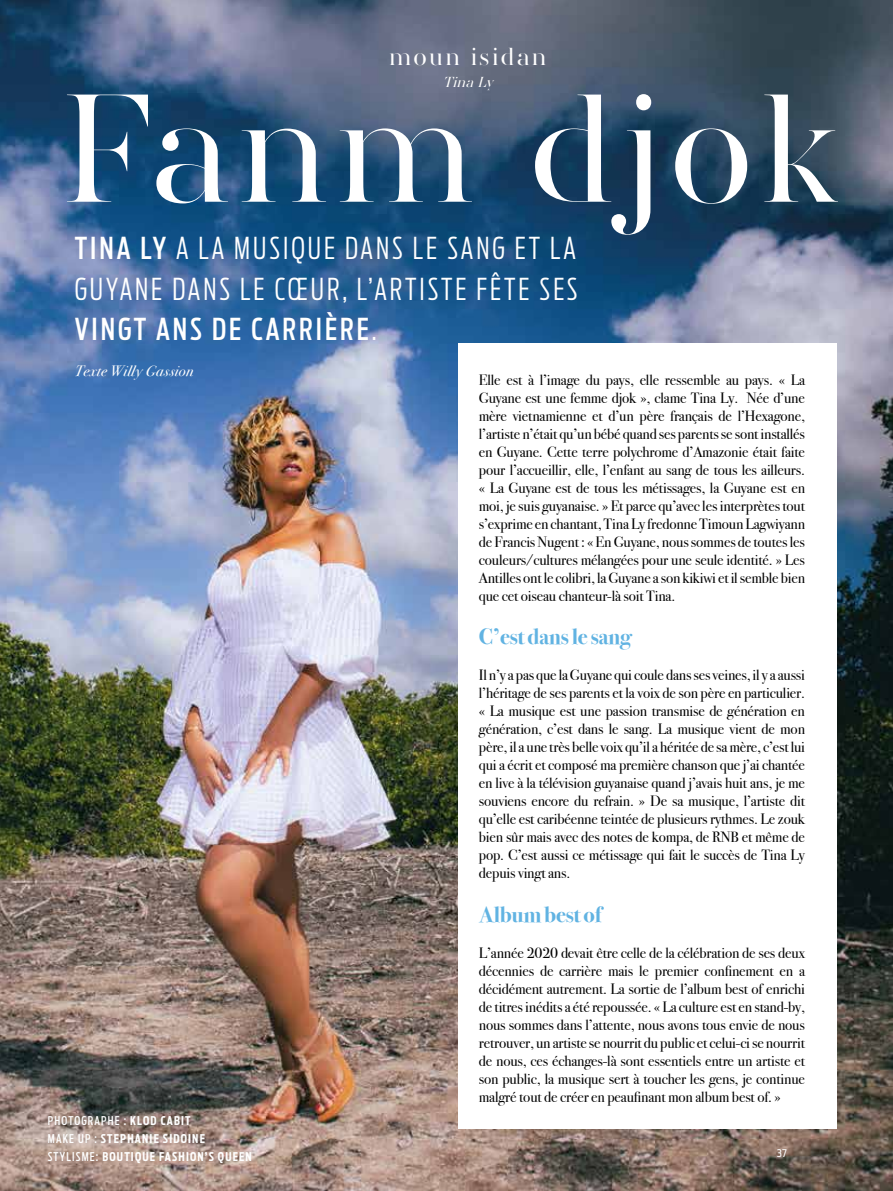
<style>
.page{position:relative;width:893px;height:1191px;background:#fff}
.page>*{position:absolute;margin:0;border:0;box-sizing:border-box;transform-origin:0 0}
.t1{font:300 158.85px "AW Conqueror Didot";letter-spacing:.05em;color:#fff}
.t2{font:300 30px/40.5px "Antenna Extra Cond";letter-spacing:.1em;color:#fff;text-align:justify}
.t3{font:300 25.5px "AW Conqueror Didot";letter-spacing:.09em;color:#fff}
.t4{font:700 22.5px "Bodoni Svty Two ITCTT";letter-spacing:-.01em;color:#61b3e2}
.t5{font:15px/18px "Bodoni Svty Two ITCTT";letter-spacing:-.01em;color:#000;text-align:justify}
.t6{font:italic 15px "Bodoni Svty Two ITCTT";letter-spacing:.02em;color:#fff}
.t7{font:italic 300 15px "AW Conqueror Didot";color:#fff}
.t8{font:700 12px/18px "Antenna Extra Cond";letter-spacing:.1em;color:#fff}
.t9{font:10.5px "Antenna Cond";color:#fff}
.s1{font-weight:500}
</style>
<div class="page">
<img style="left:0;top:0;width:893px;height:1191px">
<div style="left:458px;top:343px;width:379px;height:785px;background:#fff"></div>
<h3 class="t3" style="left:389px;top:37px;width:159px">moun isidan</h3>
<p class="t7" style="left:443px;top:71px;width:57px">TinaLy</p>
<h1 class="t1" style="left:62px;top:28px;width:781px">Fanm djok</h1>
<h2 class="t2" style="left:75px;top:228px;width:504px"><span class="s1">TINA LY</span> A LA MUSIQUE DANS LE SANG ET LA GUYANE DANS LE CŒUR, L’ARTISTE FÊTE SES <span class="s1">VINGT ANS DE CARRIÈRE</span>.</h2>
<p class="t6" style="left:75px;top:358px;width:120px">Texte Willy Gassion</p>
<p class="t5" style="left:479px;top:369px;width:328px">Elle est à l’image du pays, elle ressemble au pays. « La Guyane est une femme djok », clame Tina Ly. Née d’une mère vietnamienne et d’un père français de l’Hexagone, l’artiste n’était qu’un bébé quand ses parents se sont installés en Guyane. Cette terre polychrome d’Amazonie était faite pour l’accueillir, elle, l’enfant au sang de tous les ailleurs. « La Guyane est de tous les métissages, la Guyane est en moi, je suis guyanaise. » Et parce qu’avec les interprètes tout s’exprime en chantant, Tina Ly fredonne Timoun Lagwiyann de Francis Nugent : «En Guyane, nous sommes de toutes les couleurs/cultures mélangées pour une seule identité. » Les Antilles ont le colibri, la Guyane a son kikiwi et il semble bien que cet oiseau chanteur-là soit Tina.</p>
<h3 class="t4" style="left:479px;top:618px;width:154px">C’est dans le sang</h3>
<p class="t5" style="left:479px;top:664px;width:328px">Il n’y a pas que la Guyane qui coule dans ses veines, il y a aussi l’héritage de ses parents et la voix de son père en particulier. « La musique est une passion transmise de génération en génération, c’est dans le sang. La musique vient de mon père, il a une très belle voix qu’il a héritée de sa mère, c’est lui qui a écrit et composé ma première chanson que j’ai chantée en live à la télévision guyanaise quand j’avais huit ans, je me souviens encore du refrain. » De sa musique, l’artiste dit qu’elle est caribéenne teintée de plusieurs rythmes. Le zouk bien sûr mais avec des notes de kompa, de RNB et même de pop. C’est aussi ce métissage qui fait le succès de Tina Ly depuis vingt ans.</p>
<h3 class="t4" style="left:479px;top:895px;width:124px">Album best of</h3>
<p class="t5" style="left:479px;top:942px;width:328px">L’année 2020 devait être celle de la célébration de ses deux décennies de carrière mais le premier confinement en a décidément autrement. La sortie de l’album best of enrichi de titres inédits a été repoussée. « La culture est en stand-by, nous sommes dans l’attente, nous avons tous envie de nous retrouver, un artiste se nourrit du public et celui-ci se nourrit de nous, ces échanges-là sont essentiels entre un artiste et son public, la musique sert à toucher les gens, je continue malgré tout de créer en peaufinant mon album best of. »</p>
<p class="t8" style="left:48px;top:1111px;width:205px"><span class="s1">PHOTOGRAPHE :</span> KLOD CABIT<br><span class="s1">MAKE UP :</span> STEPHANIE SIDOINE<br><span class="s1">STYLISME:</span> BOUTIQUE FASHION’S QUEEN</p>
<p class="t9" style="left:777px;top:1146px;width:11px">37</p>
</div>
